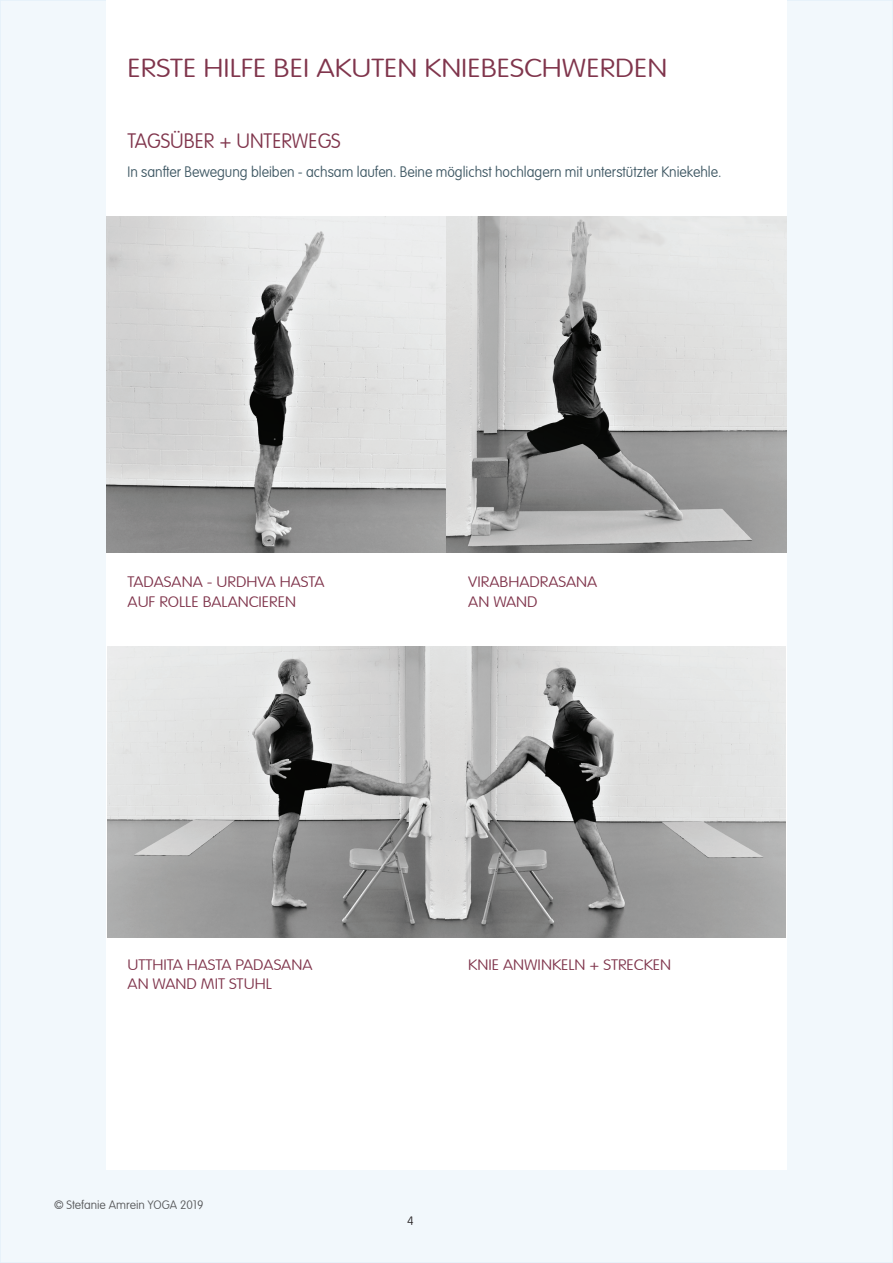
<style>
.page{position:relative;width:893px;height:1263px;background:#fff}
.page>*{position:absolute;margin:0;border:0;box-sizing:border-box;transform-origin:0 0}
.t1{font:100 25.5px "VAG Rounded LT";color:#80354c;scale:1.18 1}
.t2{font:100 20.4px "VAG Rounded LT";color:#80354c}
.t3{font:100 14.85px/19.8px "VAG Rounded LT";color:#80354c;scale:1.11 1}
.t4{font:100 14.85px "VAG Rounded LT";color:#3f5864;scale:.94 1}
.t5{font:100 12px "VAG Rounded LT";color:#57585a}
.t6{font:100 12px "VAG Rounded LT";color:#231f20}
</style>
<div class="page">
<div style="left:0;top:0;width:893px;height:1263px;background:#f2f8fc;border:2px solid #e4f1fa"></div>
<div style="left:106px;top:0;width:681px;height:1169px;background:#fff"></div>
<img style="left:107px;top:646px;width:679px;height:291px">
<img style="left:106px;top:216px;width:681px;height:337px">
<h1 class="t1" style="left:128px;top:54px;width:459px">ERSTE HILFE BEI AKUTEN KNIEBESCHWERDEN</h1>
<h2 class="t2" style="left:128px;top:129px;width:215px">TAGSÜBER + UNTERWEGS</h2>
<p class="t4" style="left:128px;top:163px;width:633px">In sanfter Bewegung bleiben - achsam laufen. Beine möglichst hochlagern mit unterstützter Kniekehle.</p>
<p class="t3" style="left:128px;top:572px;width:179px">TADASANA - URDHVA HASTA<br>AUF ROLLE BALANCIEREN</p>
<p class="t3" style="left:468px;top:572px;width:118px">VIRABHADRASANA<br>AN WAND</p>
<p class="t3" style="left:128px;top:955px;width:168px">UTTHITA HASTA PADASANA</p>
<p class="t3" style="left:468px;top:955px;width:184px">KNIE ANWINKELN + STRECKEN</p>
<p class="t3" style="left:128px;top:975px;width:131px">AN WAND MIT STUHL</p>
<p class="t5" style="left:54px;top:1198px;width:151px">© Stefanie Amrein YOGA 2019</p>
<p class="t6" style="left:407px;top:1214px;width:8px">4</p>
</div>
